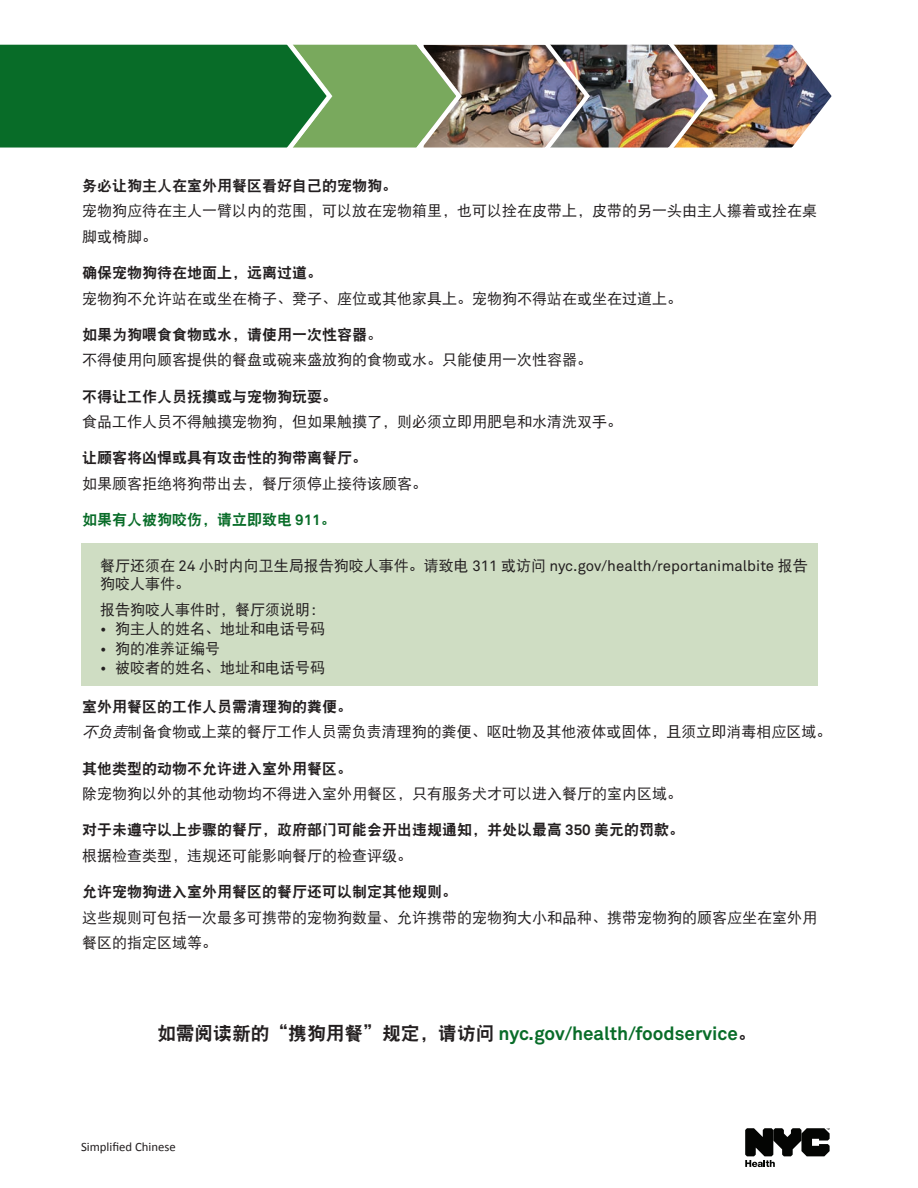
<style>
.page{position:relative;width:918px;height:1188px;background:#fff}
.page>*{position:absolute;margin:0;border:0;box-sizing:border-box;transform-origin:0 0}
.t1{font:700 18.75px "Akkurat";color:#086c28}
.t2{font:15px/25.5px "DF Hei W5";color:#231f20}
.t3{font:15px/18px "Akkurat";color:#231f20}
.t4{font:15px/25.5px "DF Hei W9";color:#231f20}
.t5{font:15px "DF Hei W9";color:#086c28}
.t6{font:12.75px "Calibri";color:#231f20}
.s1{font-family:"DF Hei W9"}
.s2{font-family:"Akkurat";font-weight:700}
.s3{font-family:"DF Hei W5"}
.s4{font-family:"Akkurat"}
.s5{font-style:italic}
.s6{font-family:"DF Hei W9";font-weight:400;color:#231f20}
</style>
<div class="page">
<img style="left:0;top:44px;width:832px;height:104px">
<div style="left:81px;top:543px;width:736px;height:143px;background:#cfddc3"></div>
<svg style="left:745px;top:1128px;width:85px;height:39px"></svg>
<p class="t2" style="left:82px;top:173px;width:736px"><span class="s1">务必让狗主人在室外用餐区看好自己的宠物狗。<br></span>宠物狗应待在主人一臂以内的范围，可以放在宠物箱里，也可以拴在皮带上，皮带的另一头由主人攥着或拴在桌脚或椅脚。</p>
<p class="t2" style="left:82px;top:260px;width:601px"><span class="s1">确保宠物狗待在地面上，远离过道。<br></span>宠物狗不允许站在或坐在椅子、凳子、座位或其他家具上。宠物狗不得站在或坐在过道上。</p>
<p class="t2" style="left:82px;top:322px;width:511px"><span class="s1">如果为狗喂食食物或水，请使用一次性容器</span>。<br>不得使用向顾客提供的餐盘或碗来盛放狗的食物或水。只能使用一次性容器。</p>
<p class="t2" style="left:82px;top:383px;width:541px"><span class="s1">不得让工作人员抚摸或与宠物狗玩耍。<br></span>食品工作人员不得触摸宠物狗，但如果触摸了，则必须立即用肥皂和水清洗双手。</p>
<p class="t2" style="left:82px;top:445px;width:346px"><span class="s1">让顾客将凶悍或具有攻击性的狗带离餐厅。<br></span>如果顾客拒绝将狗带出去，餐厅须停止接待该顾客。</p>
<p class="t5" style="left:82px;top:512px;width:255px">如果有人被狗咬伤，请立即致电 <span class="s2">911</span>。</p>
<p class="t3" style="left:100px;top:557px;width:709px"><span class="s3">餐厅还须在</span> 24 <span class="s3">小时内向卫生局报告狗咬人事件。请致电</span> 311 <span class="s3">或访问</span> nyc.gov/health/reportanimalbite <span class="s3">报告狗咬人事件。</span></p>
<p class="t2" style="left:100px;top:597px;width:226px">报告狗咬人事件时，餐厅须说明：</p>
<p class="t2" style="left:100px;top:616px;width:226px"><span class="s4">•</span> 狗主人的姓名、地址和电话号码</p>
<p class="t2" style="left:100px;top:636px;width:122px"><span class="s4">•</span> 狗的准养证编号</p>
<p class="t2" style="left:100px;top:655px;width:226px"><span class="s4">•</span> 被咬者的姓名、地址和电话号码</p>
<p class="t2" style="left:82px;top:694px;width:751px"><span class="s1">室外用餐区的工作人员需清理狗的粪便。<br></span><span class="s5">不负责</span>制备食物或上菜的餐厅工作人员需负责清理狗的粪便、呕吐物及其他液体或固体，且须立即消毒相应区域。</p>
<p class="t2" style="left:82px;top:755px;width:601px"><span class="s1">其他类型的动物不允许进入室外用餐区。<br></span>除宠物狗以外的其他动物均不得进入室外用餐区，只有服务犬才可以进入餐厅的室内区域。</p>
<p class="t4" style="left:82px;top:817px;width:603px">对于未遵守以上步骤的餐厅，政府部门可能会开出违规通知，并处以最高 <span class="s2">350</span> 美元的罚款。<span class="s3">根据检查类型，违规还可能影响餐厅的检查评级。</span></p>
<p class="t2" style="left:82px;top:879px;width:737px"><span class="s1">允许宠物狗进入室外用餐区的餐厅还可以制定其他规则。<br></span>这些规则可包括一次最多可携带的宠物狗数量、允许携带的宠物狗大小和品种、携带宠物狗的顾客应坐在室外用餐区的指定区域等。</p>
<p class="t1" style="left:157px;top:1021px;width:601px"><span class="s6">如需阅读新的“携狗用餐”规定，请访问</span> nyc.gov/health/foodservice<span class="s6">。</span></p>
<p class="t6" style="left:81px;top:1139px;width:96px">Simplified Chinese</p>
</div>
